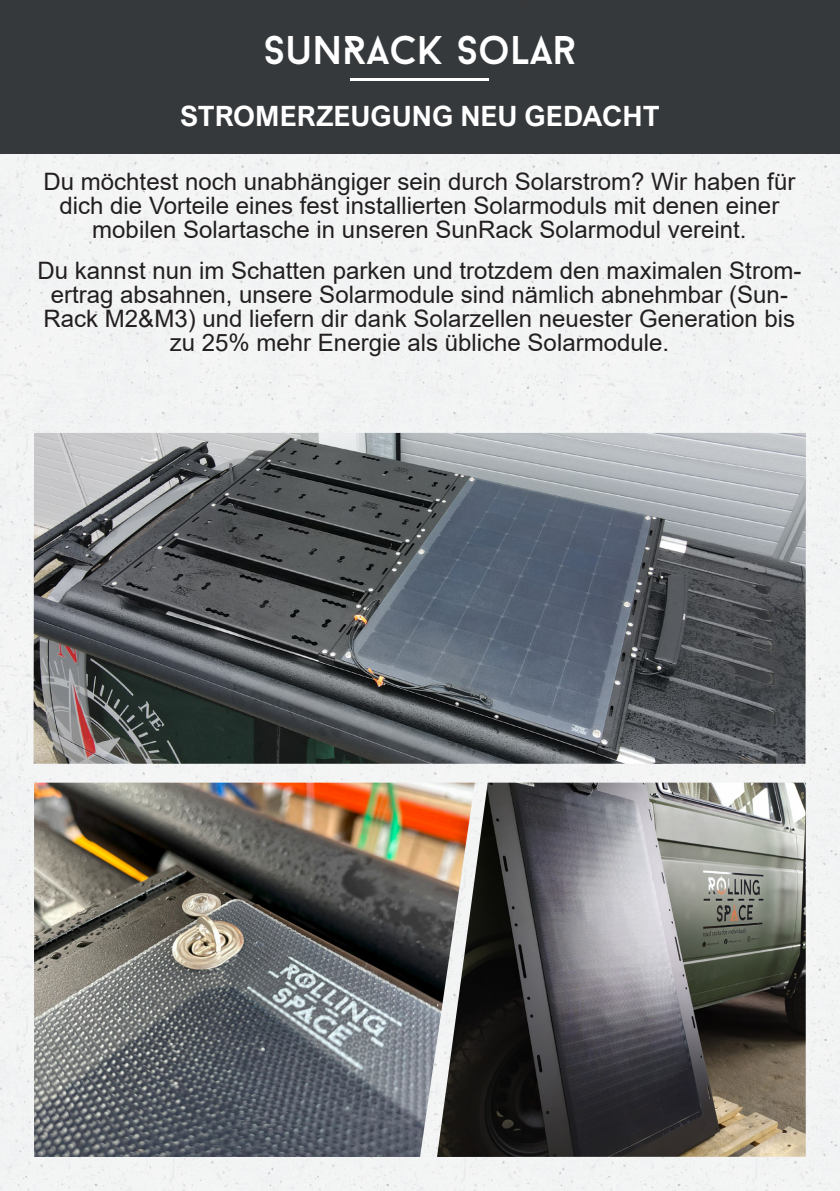
<style>
.page{position:relative;width:840px;height:1191px;background:#fff}
.page>*{position:absolute;margin:0;border:0;box-sizing:border-box;transform-origin:0 0}
.t1{font:40px "Baron Neue";color:#fff}
.t2{font:700 28px "Arial Nova";color:#fff}
.Beschreibung{font:24px/24px "Arial";color:#231f20;text-align:center}
</style>
<div class="page">
<div style="left:0;top:153px;width:839px;height:1038px;background:#f3f3f4"></div>
<div style="left:0;top:0;width:839px;height:153px;background:#35393b"></div>
<hr style="left:350px;top:78px;width:139px;height:3px;background:#fff">
<img style="left:34px;top:433px;width:771px;height:330px">
<img style="left:474px;top:782px;width:331px;height:375px">
<img style="left:34px;top:782px;width:440px;height:375px">
<h1 class="t1" style="left:263px;top:25px;width:314px">SUNRACK SOLAR</h1>
<h2 class="t2" style="left:180px;top:100px;width:480px">STROMERZEUGUNG NEU GEDACHT</h2>
<p class="Beschreibung" style="left:43px;top:169px;width:752px">Du möchtest noch unabhängiger sein durch Solarstrom? Wir haben für dich die Vorteile eines fest installierten Solarmoduls mit denen einer mobilen Solartasche in unseren SunRack Solarmodul vereint.</p>
<p class="Beschreibung" style="left:37px;top:258px;width:765px">Du kannst nun im Schatten parken und trotzdem den maximalen Strom&shy;ertrag absahnen, unsere Solarmodule sind nämlich abnehmbar (Sun-Rack M2&amp;M3) und liefern dir dank Solarzellen neuester Generation bis zu 25% mehr Energie als übliche Solarmodule.</p>
</div>
